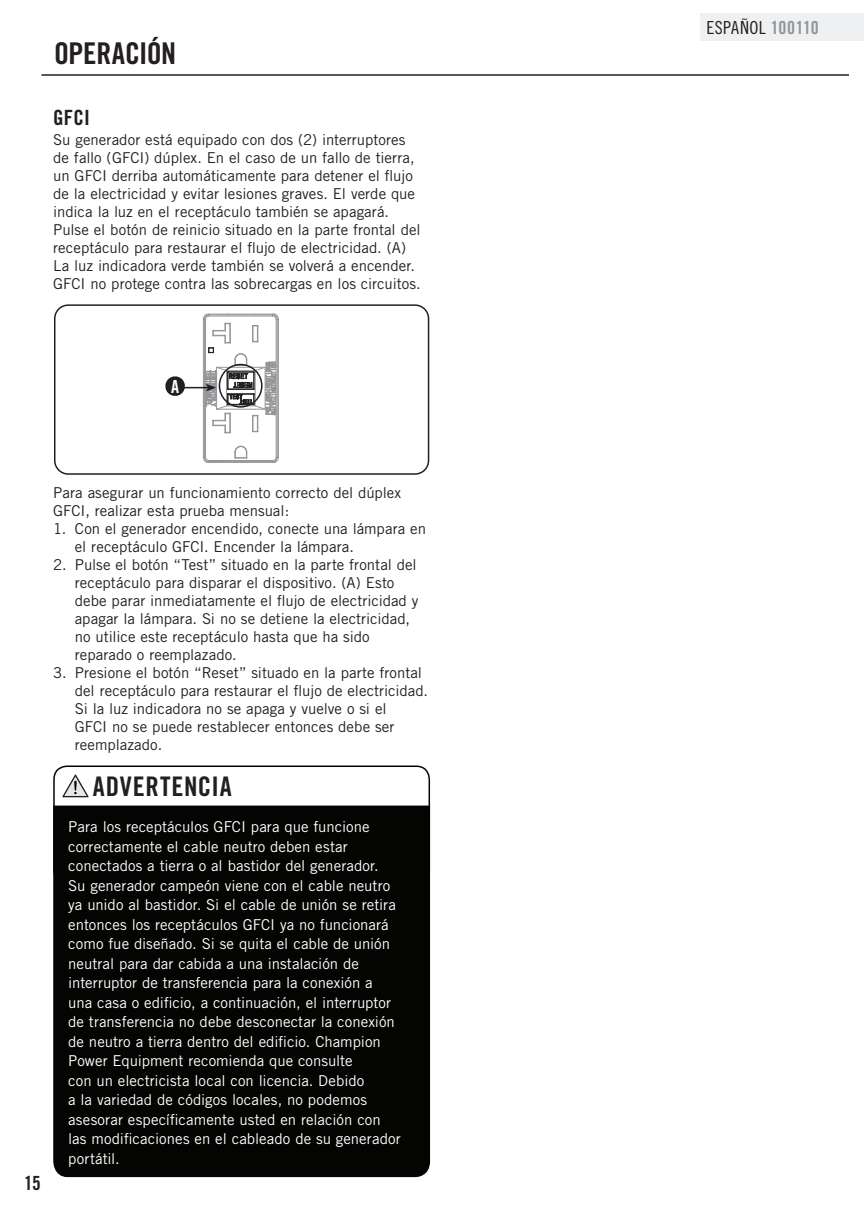
<style>
.page{position:relative;width:864px;height:1215px;background:#fff}
.page>*{position:absolute;margin:0;border:0;box-sizing:border-box;transform-origin:0 0}
.t1{font:30px "Trade Gothic Bold Cond Twenty";color:#231f20}
.t2{font:27px "Trade Gothic Bold Cond Twenty";letter-spacing:.025em;color:#231f20}
.t3{font:21px "Trade Gothic Bold Cond Twenty";color:#231f20}
.t4{font:19.5px "Trade Gothic Bold Cond Twenty";color:#231f20}
.t5{font:18px "Trade Gothic Cond Eighteen";letter-spacing:.025em;color:#231f20}
.t6{font:18px "Trade Gothic Bold Cond Twenty";color:#fff}
.t7{font:15px/18px "Trade Gothic";color:#231f20}
.t8{font:15px/19.5px "Trade Gothic";color:#fff}
.s1{font-family:"Trade Gothic Bold Cond Twenty";color:#939598}
</style>
<div class="page">
<hr style="left:41px;top:74px;width:808px;height:2px;background:#231f20">
<div style="left:700px;top:14px;width:164px;height:27px;background:#eef0f1"></div>
<div style="left:53px;top:766px;width:377px;height:119px;background:#fff;border:2px solid #040503;border-radius:13px"></div>
<div style="left:53px;top:805px;width:378px;height:373px;background:#040503"></div>
<svg style="left:62px;top:775px;width:27px;height:22px"></svg>
<hr style="left:209px;top:461px;width:64px;height:1px;background:#939598">
<hr style="left:204px;top:319px;width:1px;height:138px;background:#939598">
<hr style="left:277px;top:319px;width:1px;height:138px;background:#939598">
<hr style="left:209px;top:460px;width:64px;height:1px;background:#939598">
<hr style="left:205px;top:319px;width:1px;height:138px;background:#939598">
<hr style="left:276px;top:319px;width:1px;height:138px;background:#939598">
<svg style="left:234px;top:446px;width:13px;height:13px"></svg>
<hr style="left:203px;top:319px;width:1px;height:138px;background:#939598">
<svg style="left:273px;top:457px;width:6px;height:6px"></svg>
<hr style="left:278px;top:319px;width:1px;height:138px;background:#939598">
<hr style="left:222px;top:462px;width:51px;height:1px;background:#939598">
<svg style="left:203px;top:457px;width:19px;height:6px"></svg>
<div style="left:54px;top:304px;width:375px;height:171px;border:2px solid #231f20;border-radius:14px"></div>
<svg style="left:165px;top:314px;width:114px;height:120px"></svg>
<h1 class="t1" style="left:54px;top:35px;width:28px">OPERACI</h1>
<h1 class="t1" style="left:147px;top:35px;width:27px">ÓN</h1>
<h3 class="t3" style="left:53px;top:105px;width:38px">GFCI</h3>
<p class="t7" style="left:53px;top:130px;width:369px">Su generador está equipado con dos (2) interruptores de fallo (GFCI) dúplex. En el caso de un fallo de tierra, un GFCI derriba automáticamente para detener el flujo de la electricidad y evitar lesiones graves. El verde que indica la luz en el receptáculo también se apagará.<br>Pulse el botón de reinicio situado en la parte frontal del receptáculo para restaurar el flujo de electricidad. (A)<br>La luz indicadora verde también se volverá a encender.<br>GFCI no protege contra las sobrecargas en los circuitos.</p>
<p class="t6" style="left:171px;top:376px;width:9px">A</p>
<h3 class="t4" style="left:24px;top:1172px;width:18px">15</h3>
<p class="t7" style="left:53px;top:483px;width:349px">Para asegurar un funcionamiento correcto del dúplex<br>GFCI, realizar esta prueba mensual:</p>
<p class="t7" style="left:75px;top:519px;width:353px;text-indent:-22px">1. Con el generador encendido, conecte una lámpara en el receptáculo GFCI. Encender la lámpara.</p>
<p class="t7" style="left:75px;top:555px;width:345px;text-indent:-22px">2. Pulse el botón “Test” situado en la parte frontal del receptáculo para disparar el dispositivo. (A) Esto debe parar inmediatamente el flujo de electricidad y apagar la lámpara. Si no se detiene la electricidad, no utilice este receptáculo hasta que ha sido reparado o reemplazado.</p>
<p class="t7" style="left:75px;top:663px;width:355px;text-indent:-22px">3. Presione el botón “Reset” situado en la parte frontal del receptáculo para restaurar el flujo de electricidad.<br>Si la luz indicadora no se apaga y vuelve o si el<br>GFCI no se puede restablecer entonces debe ser reemplazado.</p>
<h2 class="t2" style="left:93px;top:770px;width:140px">ADVERTENCIA</h2>
<p class="t8" style="left:68px;top:817px;width:334px">Para los receptáculos GFCI para que funcione correctamente el cable neutro deben estar conectados a tierra o al bastidor del generador.<br>Su generador campeón viene con el cable neutro ya unido al bastidor. Si el cable de unión se retira entonces los receptáculos GFCI ya no funcionará como fue diseñado. Si se quita el cable de unión neutral para dar cabida a una instalación de interruptor de transferencia para la conexión a<br>una casa o edificio, a continuación, el interruptor de transferencia no debe desconectar la conexión de neutro a tierra dentro del edificio. Champion Power Equipment recomienda que consulte<br>con un electricista local con licencia. Debido<br>a la variedad de códigos locales, no podemos asesorar específicamente usted en relación con las modificaciones en el cableado de su generador portátil.</p>
<p class="t5" style="left:706px;top:17px;width:114px">ESPAÑOL <span class="s1">100110</span></p>
</div>
